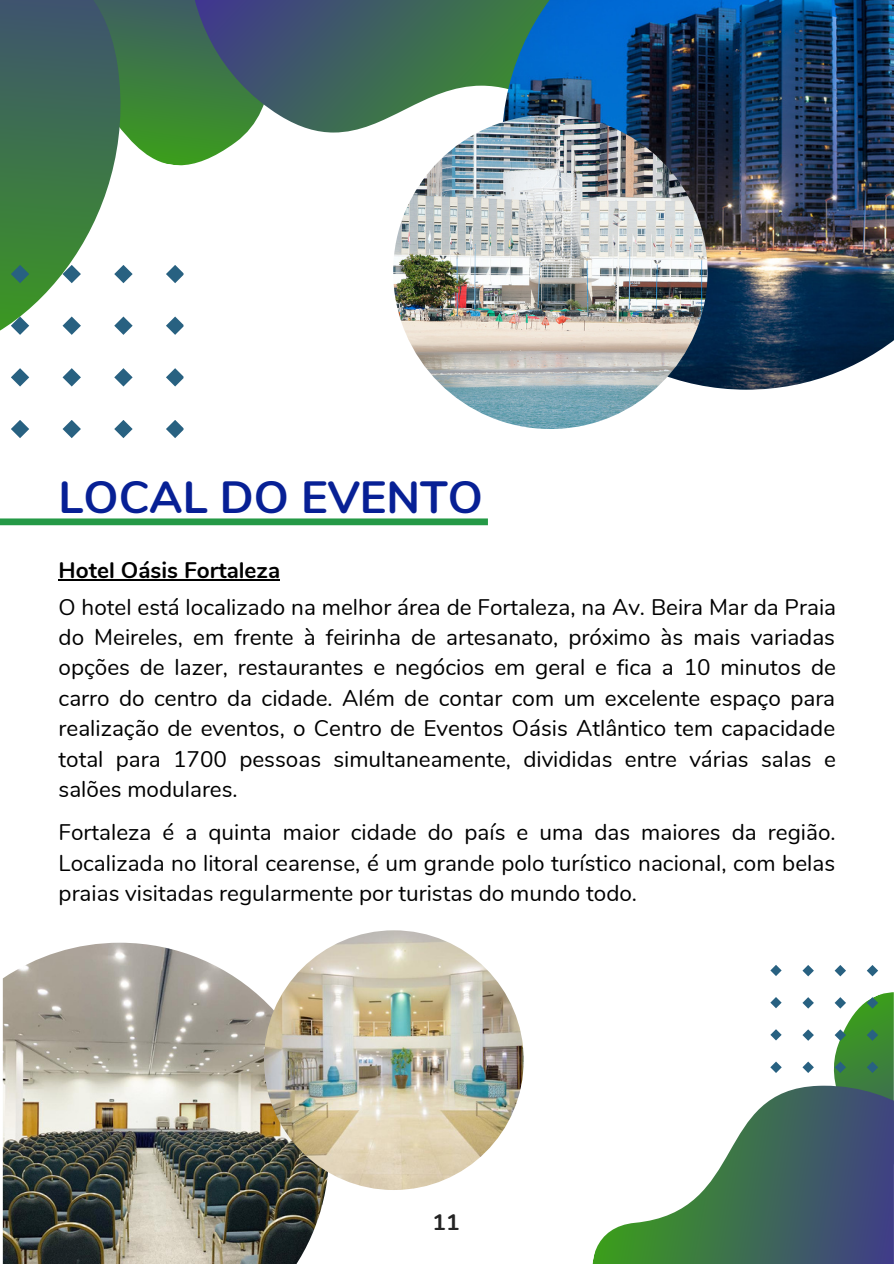
<style>
.page{position:relative;width:894px;height:1264px;background:#fff}
.page>*{position:absolute;margin:0;border:0;box-sizing:border-box;transform-origin:0 0}
.t1{font:700 45px "Nunito";color:#072095}
.t2{font:22.5px/30.5px "Nunito";color:#000;text-align:justify}
.t3{font:700 22.5px "Nunito";color:#000}
.t4{font:700 22.5px "Nunito";color:#242424}
</style>
<div class="page">
<svg style="left:141px;top:0;width:106px;height:165px"></svg>
<svg style="left:157px;top:0;width:344px;height:132px"></svg>
<svg style="left:0;top:0;width:141px;height:331px"></svg>
<svg style="left:11px;top:420px;width:18px;height:18px"></svg>
<svg style="left:11px;top:316px;width:18px;height:19px"></svg>
<svg style="left:11px;top:368px;width:18px;height:18px"></svg>
<svg style="left:11px;top:265px;width:18px;height:18px"></svg>
<svg style="left:62px;top:420px;width:19px;height:18px"></svg>
<svg style="left:62px;top:316px;width:19px;height:19px"></svg>
<svg style="left:63px;top:368px;width:18px;height:18px"></svg>
<svg style="left:63px;top:265px;width:18px;height:18px"></svg>
<svg style="left:114px;top:420px;width:19px;height:18px"></svg>
<svg style="left:114px;top:316px;width:19px;height:19px"></svg>
<svg style="left:114px;top:368px;width:19px;height:18px"></svg>
<svg style="left:114px;top:265px;width:19px;height:18px"></svg>
<div style="left:0;top:518px;width:488px;height:7px;background:#249946"></div>
<svg style="left:166px;top:420px;width:17px;height:18px"></svg>
<svg style="left:166px;top:316px;width:17px;height:19px"></svg>
<svg style="left:166px;top:368px;width:17px;height:18px"></svg>
<svg style="left:166px;top:265px;width:17px;height:18px"></svg>
<svg style="left:770px;top:997px;width:11px;height:11px"></svg>
<svg style="left:770px;top:1029px;width:11px;height:11px"></svg>
<svg style="left:770px;top:965px;width:11px;height:11px"></svg>
<svg style="left:592px;top:1087px;width:301px;height:176px"></svg>
<svg style="left:770px;top:1061px;width:11px;height:11px"></svg>
<svg style="left:802px;top:965px;width:91px;height:247px"></svg>
<img style="left:3px;top:942px;width:326px;height:321px">
<img style="left:264px;top:930px;width:259px;height:259px;border-radius:50%">
<hr style="left:59px;top:579px;width:221px;height:1px;background:#000">
<img style="left:501px;top:0;width:392px;height:389px">
<img style="left:393px;top:115px;width:314px;height:314px;border-radius:50%">
<p class="t1" style="left:59px;top:467px;width:426px">LOCAL DO EVENTO</p>
<p class="t3" style="left:59px;top:555px;width:223px">Hotel Oásis Fortaleza</p>
<p class="t2" style="left:59px;top:592px;width:778px">O hotel está localizado na melhor área de Fortaleza, na Av. Beira Mar da Praia do Meireles, em frente à feirinha de artesanato, próximo às mais variadas opções de lazer, restaurantes e negócios em geral e fica a 10 minutos de carro do centro da cidade. Além de contar com um excelente espaço para realização de eventos, o Centro de Eventos Oásis Atlântico tem capacidade total para 1700 pessoas simultaneamente, divididas entre várias salas e salões modulares.</p>
<p class="t2" style="left:59px;top:817px;width:778px">Fortaleza é a quinta maior cidade do país e uma das maiores da região.<br>Localizada no litoral cearense, é um grande polo turístico nacional, com belas praias visitadas regularmente por turistas do mundo todo.</p>
<p class="t4" style="left:432px;top:1206px;width:28px">11</p>
</div>
